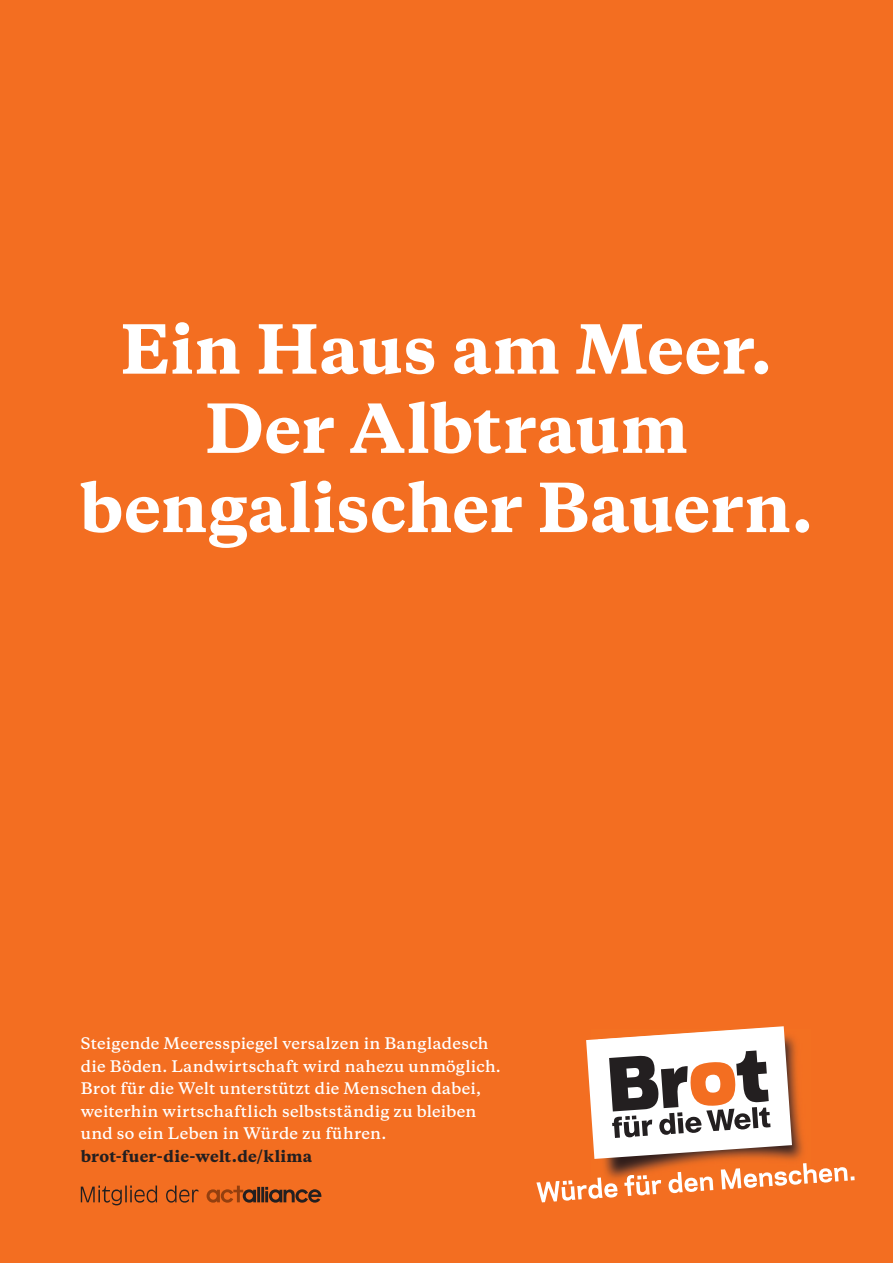
<style>
.page{position:relative;width:893px;height:1263px;background:#f36e21}
.page>*{position:absolute;margin:0;border:0;box-sizing:border-box;transform-origin:0 0}
.t1{font:800 63.3px/79.2px "Galaxie Copernicus";letter-spacing:.005em;color:#fff;text-align:center}
.t2{font:600 15px/22.5px "Galaxie Copernicus";letter-spacing:.02em;color:#fff}
.t3{font:800 15px "Galaxie Copernicus";letter-spacing:.015em;color:#231f20}
</style>
<div class="page">
<svg style="left:536px;top:1026px;width:319px;height:176px"></svg>
<svg style="left:207px;top:1185px;width:114px;height:18px"></svg>
<svg style="left:81px;top:1185px;width:76px;height:20px"></svg>
<svg style="left:166px;top:1185px;width:32px;height:17px"></svg>
<h1 class="t1" style="left:79px;top:311px;width:736px">Ein Haus am Meer.<br>Der Albtraum bengalischer Bauern.</h1>
<p class="t2" style="left:81px;top:1033px;width:422px">Steigende Meeresspiegel versalzen in Bangladesch die Böden. Landwirtschaft wird nahezu unmöglich.<br>Brot für die Welt unterstützt die Menschen dabei, weiterhin wirtschaftlich selbstständig zu bleiben und so ein Leben in Würde zu führen.</p>
<p class="t3" style="left:81px;top:1146px;width:233px">brot-fuer-die-welt.de/klima</p>
</div>
